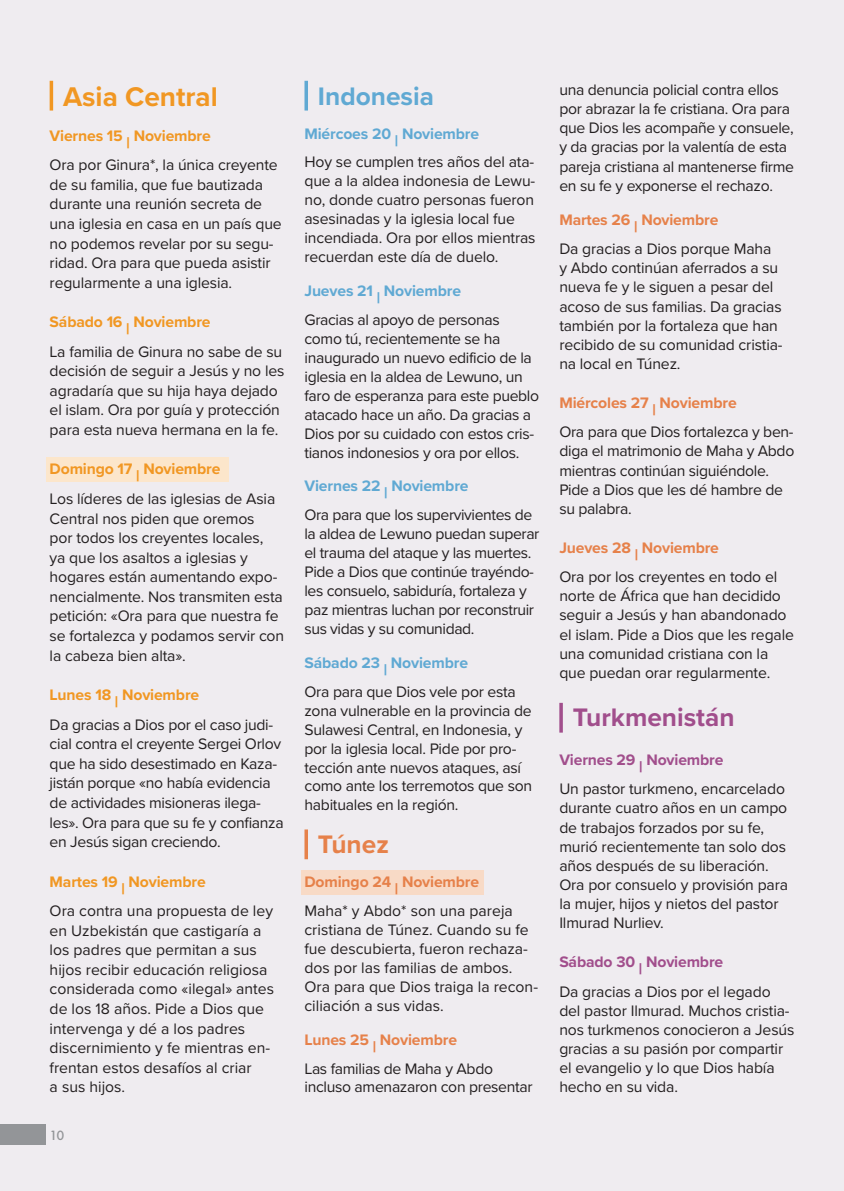
<style>
.page{position:relative;width:844px;height:1191px;background:#fff}
.page>*{position:absolute;margin:0;border:0;box-sizing:border-box;transform-origin:0 0}
.t1{font:700 28px "Proxima Nova";color:#f19723}
.t2{font:700 26.25px "Proxima Nova";color:#a14e8c}
.t3{font:700 26.25px "Proxima Nova";color:#60a9d3}
.t4{font:700 26.25px "Proxima Nova";color:#e6814a}
.t5{font:15.75px/19.6px "Proxima Nova";letter-spacing:-.01em;color:#231f20}
.t6{font:500 14px "Futura PT";color:#939598}
.s1{font-weight:700;color:#f19723}
.s2{font-family:"Proxima Nova Extrabld";color:#f19723}
.s3{font-weight:700;color:#60a9d3}
.s4{font-family:"Proxima Nova Extrabld";color:#60a9d3}
.s5{font-weight:700;color:#e6814a}
.s6{font-family:"Proxima Nova Extrabld";color:#e6814a}
.s7{font-weight:700;color:#a14e8c}
.s8{font-family:"Proxima Nova Extrabld";color:#a14e8c}
</style>
<div class="page">
<div style="left:0;top:0;width:843px;height:1191px;background:#efecf0"></div>
<div style="left:46px;top:457px;width:182px;height:25px;background:#fce6cb"></div>
<div style="left:301px;top:870px;width:183px;height:24px;background:#f8dac6"></div>
<hr style="left:50px;top:81px;width:3px;height:30px;background:#f19723">
<svg style="left:304px;top:81px;width:4px;height:30px"></svg>
<svg style="left:304px;top:829px;width:4px;height:30px"></svg>
<hr style="left:559px;top:703px;width:3px;height:29px;background:#a14e8c">
<div style="left:0;top:1124px;width:46px;height:21px;background:#939598"></div>
<h1 class="t1" style="left:63px;top:76px;width:156px">Asia Central</h1>
<p class="t5" style="left:50px;top:120px;width:229px;line-height:29.6px"><span class="s1">Viernes 15</span> <span class="s2">|</span> <span class="s1">Noviembre<br></span>Ora por Ginura*, la única creyente</p>
<p class="t5" style="left:50px;top:174px;width:234px">de su familia, que fue bautizada durante una reunión secreta de una iglesia en casa en un país que no podemos revelar por su segu&shy;ridad. Ora para que pueda asistir regularmente a una iglesia.</p>
<p class="t5" style="left:50px;top:306px;width:234px;line-height:29.6px"><span class="s1">Sábado 16</span> <span class="s2">|</span> <span class="s1">Noviembre<br></span>La familia de Ginura no sabe de su</p>
<p class="t5" style="left:50px;top:360px;width:236px">decisión de seguir a Jesús y no les agradaría que su hija haya dejado el islam. Ora por guía y protección para esta nueva hermana en la fe.</p>
<p class="t5" style="left:50px;top:454px;width:227px;line-height:29.6px"><span class="s1">Domingo 17</span> <span class="s2">|</span> <span class="s1">Noviembre<br></span>Los líderes de las iglesias de Asia</p>
<p class="t5" style="left:50px;top:508px;width:236px">Central nos piden que oremos<br>por todos los creyentes locales,<br>ya que los asaltos a iglesias y hogares están aumentando expo&shy;nencialmente. Nos transmiten esta petición: «Ora para que nuestra fe se fortalezca y podamos servir con la cabeza bien alta».</p>
<p class="t5" style="left:50px;top:679px;width:225px;line-height:29.6px"><span class="s1">Lunes 18</span> <span class="s2">|</span> <span class="s1">Noviembre<br></span>Da gracias a Dios por el caso judi-</p>
<p class="t5" style="left:50px;top:733px;width:235px">cial contra el creyente Sergei Orlov que ha sido desestimado en Kaza&shy;jistán porque «no había evidencia de actividades misioneras ilega&shy;les». Ora para que su fe y confianza en Jesús sigan creciendo.</p>
<p class="t5" style="left:50px;top:866px;width:225px;line-height:29.6px"><span class="s1">Martes 19</span> <span class="s2">|</span> <span class="s1">Noviembre<br></span>Ora contra una propuesta de ley</p>
<p class="t5" style="left:50px;top:920px;width:226px">en Uzbekistán que castigaría a los padres que permitan a sus hijos recibir educación religiosa considerada como «ilegal» antes de los 18 años. Pide a Dios que intervenga y dé a los padres discernimiento y fe mientras en&shy;frentan estos desafíos al criar<br>a sus hijos.</p>
<p class="t6" style="left:50px;top:1126px;width:16px">10</p>
<h2 class="t3" style="left:318px;top:76px;width:117px">Indonesia</h2>
<p class="t5" style="left:304px;top:118px;width:231px;line-height:28.9px"><span class="s3">Miércoes 20</span> <span class="s4">|</span> <span class="s3">Noviembre<br></span>Hoy se cumplen tres años del ata-</p>
<p class="t5" style="left:304px;top:171px;width:232px;line-height:18.9px">que a la aldea indonesia de Lewu&shy;no, donde cuatro personas fueron asesinadas y la iglesia local fue incendiada. Ora por ellos mientras recuerdan este día de duelo.</p>
<p class="t5" style="left:304px;top:276px;width:197px;line-height:28.9px"><span class="s3">Jueves 21</span> <span class="s4">|</span> <span class="s3">Noviembre<br></span>Gracias al apoyo de personas</p>
<p class="t5" style="left:304px;top:328px;width:236px;line-height:18.9px">como tú, recientemente se ha inaugurado un nuevo edificio de la iglesia en la aldea de Lewuno, un faro de esperanza para este pueblo atacado hace un año. Da gracias a<br>Dios por su cuidado con estos cris&shy;tianos indonesios y ora por ellos.</p>
<p class="t5" style="left:304px;top:471px;width:229px;line-height:28.9px"><span class="s3">Viernes 22</span> <span class="s4">|</span> <span class="s3">Noviembre<br></span>Ora para que los supervivientes de</p>
<p class="t5" style="left:304px;top:524px;width:236px;line-height:18.9px">la aldea de Lewuno puedan superar el trauma del ataque y las muertes.<br>Pide a Dios que continúe trayéndo&shy;les consuelo, sabiduría, fortaleza y paz mientras luchan por reconstruir sus vidas y su comunidad.</p>
<p class="t5" style="left:304px;top:647px;width:213px;line-height:28.9px"><span class="s3">Sábado 23</span> <span class="s4">|</span> <span class="s3">Noviembre<br></span>Ora para que Dios vele por esta</p>
<p class="t5" style="left:304px;top:700px;width:229px;line-height:18.9px">zona vulnerable en la provincia de<br>Sulawesi Central, en Indonesia, y por la iglesia local. Pide por pro&shy;tección ante nuevos ataques, así como ante los terremotos que son habituales en la región.</p>
<h2 class="t4" style="left:318px;top:825px;width:72px">Túnez</h2>
<p class="t5" style="left:304px;top:866px;width:210px;line-height:28.9px"><span class="s5">Domingo 24</span> <span class="s6">|</span> <span class="s5">Noviembre<br></span>Maha* y Abdo* son una pareja</p>
<p class="t5" style="left:304px;top:919px;width:235px;line-height:18.9px">cristiana de Túnez. Cuando su fe fue descubierta, fueron rechaza&shy;dos por las familias de ambos.<br>Ora para que Dios traiga la recon&shy;ciliación a sus vidas.</p>
<p class="t5" style="left:304px;top:1024px;width:190px;line-height:28.9px"><span class="s5">Lunes 25</span> <span class="s6">|</span> <span class="s5">Noviembre<br></span>Las familias de Maha y Abdo</p>
<p class="t5" style="left:304px;top:1076px;width:230px">incluso amenazaron con presentar</p>
<p class="t5" style="left:559px;top:79px;width:236px">una denuncia policial contra ellos por abrazar la fe cristiana. Ora para que Dios les acompañe y consuele, y da gracias por la valentía de esta pareja cristiana al mantenerse firme en su fe y exponerse el rechazo.</p>
<p class="t5" style="left:559px;top:204px;width:213px;line-height:29.1px"><span class="s5">Martes 26</span> <span class="s6">|</span> <span class="s5">Noviembre<br></span>Da gracias a Dios porque Maha</p>
<p class="t5" style="left:559px;top:258px;width:225px">y Abdo continúan aferrados a su nueva fe y le siguen a pesar del acoso de sus familias. Da gracias también por la fortaleza que han recibido de su comunidad cristia&shy;na local en Túnez.</p>
<p class="t5" style="left:559px;top:387px;width:236px;line-height:29.1px"><span class="s5">Miércoles 27</span> <span class="s6">|</span> <span class="s5">Noviembre<br></span>Ora para que Dios fortalezca y ben-</p>
<p class="t5" style="left:559px;top:441px;width:236px">diga el matrimonio de Maha y Abdo mientras continúan siguiéndole.<br>Pide a Dios que les dé hambre de su palabra.</p>
<p class="t5" style="left:559px;top:532px;width:219px;line-height:29.1px"><span class="s5">Jueves 28</span> <span class="s6">|</span> <span class="s5">Noviembre<br></span>Ora por los creyentes en todo el</p>
<p class="t5" style="left:559px;top:585px;width:236px">norte de África que han decidido seguir a Jesús y han abandonado el islam. Pide a Dios que les regale una comunidad cristiana con la que puedan orar regularmente.</p>
<h2 class="t2" style="left:572px;top:697px;width:163px">Turkmenistán</h2>
<p class="t5" style="left:559px;top:744px;width:227px;line-height:29.1px"><span class="s7">Viernes 29</span> <span class="s8">|</span> <span class="s7">Noviembre<br></span>Un pastor turkmeno, encarcelado</p>
<p class="t5" style="left:559px;top:797px;width:230px">durante cuatro años en un campo de trabajos forzados por su fe, murió recientemente tan solo dos años después de su liberación.<br>Ora por consuelo y provisión para la mujer, hijos y nietos del pastor<br>Ilmurad Nurliev.</p>
<p class="t5" style="left:559px;top:947px;width:213px;line-height:29.1px"><span class="s7">Sábado 30</span> <span class="s8">|</span> <span class="s7">Noviembre<br></span>Da gracias a Dios por el legado</p>
<p class="t5" style="left:559px;top:1000px;width:236px">del pastor Ilmurad. Muchos cristia&shy;nos turkmenos conocieron a Jesús gracias a su pasión por compartir el evangelio y lo que Dios había hecho en su vida.</p>
</div>
